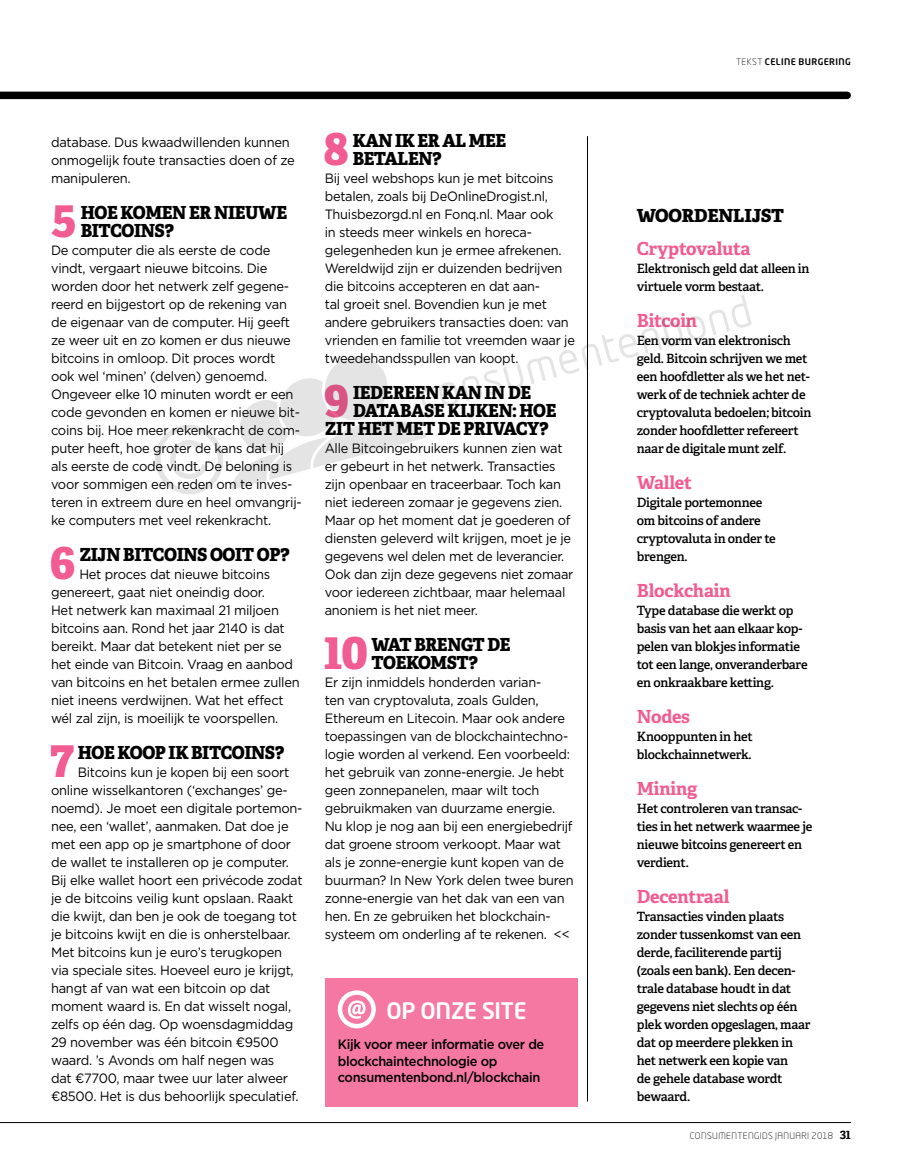
<style>
.page{position:relative;width:902px;height:1166px;background:#fff}
.page>*{position:absolute;margin:0;border:0;box-sizing:border-box;transform-origin:0 0}
.t1{font:800 46.5px "Adelle";color:#f15c91;scale:.95 1}
.t2{font:800 46.5px "Adelle";color:#f15c91;scale:.96 1}
.t3{font:500 22.5px "Neo Tech";letter-spacing:-.015em;color:#fff}
.t4{font:800 18px/18px "Adelle";letter-spacing:-.02em;color:#000;scale:.95 1}
.t5{font:800 18px/18px "Adelle";letter-spacing:-.02em;color:#000;scale:.96 1}
.t6{font:700 18px "Adelle";letter-spacing:-.01em;color:#f15c91}
.t7{font:800 18px "Adelle";letter-spacing:-.02em;color:#000}
.t8{font:13.5px/18px "Gotham";letter-spacing:-.02em;color:#000;scale:.96 1}
.t9{font:13.5px/18px "Gotham";letter-spacing:-.02em;color:#000;scale:.95 1}
.t10{font:500 13.5px/16.5px "Gotham";letter-spacing:-.025em;color:#000;scale:.95 1}
.t11{font:600 12.75px/18px "Adelle";letter-spacing:-.02em;color:#000}
.t12{font:300 9px "Neo Tech Std";letter-spacing:.045em;color:#000}
.t13{font:500 9px "Neo Tech";letter-spacing:.045em;color:#000}
.s1{font-family:"Neo Tech Std";font-weight:300}
.s2{font-family:"Adelle";font-weight:700;font-size:12px}
</style>
<div class="page">
<div style="left:0;top:92px;width:847px;height:7px;background:#000"></div>
<hr style="left:587px;top:136px;width:1px;height:965px;background:#000">
<hr style="left:0;top:1121px;width:850px;height:1px;background:#000">
<div style="left:325px;top:977px;width:252px;height:129px;background:#f478a1"></div>
<div style="left:338px;top:990px;width:38px;height:38px;border:4px solid #fff;border-radius:50%"></div>
<svg style="left:348px;top:1000px;width:17px;height:18px"></svg>
<svg style="left:232px;top:294px;width:519px;height:196px"></svg>
<p class="t8" style="left:51px;top:132px;width:255px">database. Dus kwaadwillenden kunnen onmogelijk foute transacties doen of ze manipuleren.</p>
<h1 class="t2" style="left:52px;top:190px;width:28px">5</h1>
<h3 class="t5" style="left:81px;top:203px;width:216px">HOE KOMEN ER NIEUWE<br>BITCOINS?</h3>
<p class="t8" style="left:51px;top:240px;width:262px">De computer die als eerste de code vindt, vergaart nieuwe bitcoins. Die worden door het netwerk zelf gegene&shy;reerd en bijgestort op de rekening van de eigenaar van de computer. Hij geeft ze weer uit en zo komen er dus nieuwe bitcoins in omloop. Dit proces wordt ook wel ‘minen’ (delven) genoemd.<br>Ongeveer elke 10 minuten wordt er een code gevonden en komen er nieuwe bit&shy;coins bij. Hoe meer rekenkracht de com&shy;puter heeft, hoe groter de kans dat hij als eerste de code vindt. De beloning is voor sommigen een reden om te inves&shy;teren in extreem dure en heel omvangrij&shy;ke computers met veel rekenkracht.</p>
<h1 class="t2" style="left:50px;top:532px;width:29px">6</h1>
<h3 class="t5" style="left:79px;top:545px;width:220px">ZIJN BITCOINS OOIT OP?</h3>
<p class="t8" style="left:51px;top:564px;width:260px;text-indent:28px">Het proces dat nieuwe bitcoins genereert, gaat niet oneindig door.<br>Het netwerk kan maximaal 21 miljoen bitcoins aan. Rond het jaar 2140 is dat bereikt. Maar dat betekent niet per se het einde van Bitcoin. Vraag en aanbod van bitcoins en het betalen ermee zullen niet ineens verdwijnen. Wat het effect wél zal zijn, is moeilijk te voorspellen.</p>
<h1 class="t2" style="left:50px;top:730px;width:27px">7</h1>
<h3 class="t5" style="left:78px;top:743px;width:217px">HOE KOOP IK BITCOINS?</h3>
<p class="t8" style="left:51px;top:762px;width:263px;text-indent:27px">Bitcoins kun je kopen bij een soort online wisselkantoren (‘exchanges’ ge&shy;noemd). Je moet een digitale portemon&shy;nee, een ‘wallet’, aanmaken. Dat doe je met een app op je smartphone of door de wallet te installeren op je computer.<br>Bij elke wallet hoort een privécode zodat je de bitcoins veilig kunt opslaan. Raakt die kwijt, dan ben je ook de toegang tot je bitcoins kwijt en die is onherstelbaar.<br>Met bitcoins kun je euro’s terugkopen via speciale sites. Hoeveel euro je krijgt, hangt af van wat een bitcoin op dat moment waard is. En dat wisselt nogal, zelfs op één dag. Op woensdagmiddag 29 november was één bitcoin €9500 waard. ’s Avonds om half negen was<br>dat €7700, maar twee uur later alweer €8500. Het is dus behoorlijk speculatief.</p>
<h1 class="t1" style="left:324px;top:118px;width:28px">8</h1>
<h3 class="t4" style="left:352px;top:131px;width:163px">KAN IK ER AL MEE<br>BETALEN?</h3>
<p class="t9" style="left:325px;top:168px;width:265px">Bij veel webshops kun je met bitcoins betalen, zoals bij DeOnlineDrogist.nl, Thuisbezorgd.nl en Fonq.nl. Maar ook<br>in steeds meer winkels en horeca&shy;gelegenheden kun je ermee afrekenen.<br>Wereldwijd zijn er duizenden bedrijven die bitcoins accepteren en dat aan-<br>tal groeit snel. Bovendien kun je met andere gebruikers transacties doen: van vrienden en familie tot vreemden waar je tweedehandsspullen van koopt.</p>
<h1 class="t1" style="left:323px;top:370px;width:29px">9</h1>
<h3 class="t4" style="left:353px;top:383px;width:189px">IEDEREEN KAN IN DE</h3>
<h3 class="t4" style="left:353px;top:401px;width:215px">DATABASE KIJKEN: HOE</h3>
<h3 class="t4" style="left:325px;top:419px;width:237px">ZIT HET MET DE PRIVACY?</h3>
<p class="t9" style="left:325px;top:438px;width:263px">Alle Bitcoingebruikers kunnen zien wat er gebeurt in het netwerk. Transacties zijn openbaar en traceerbaar. Toch kan niet iedereen zomaar je gegevens zien.<br>Maar op het moment dat je goederen of diensten geleverd wilt krijgen, moet je je gegevens wel delen met de leverancier.<br>Ook dan zijn deze gegevens niet zomaar voor iedereen zichtbaar, maar helemaal anoniem is het niet meer.</p>
<h1 class="t1" style="left:323px;top:622px;width:49px">10</h1>
<h3 class="t4" style="left:371px;top:635px;width:148px">WAT BRENGT DE<br>TOEKOMST?</h3>
<p class="t9" style="left:325px;top:672px;width:263px">Er zijn inmiddels honderden varian-<br>ten van cryptovaluta, zoals Gulden, Ethereum en Litecoin. Maar ook andere toepassingen van de blockchaintechno&shy;logie worden al verkend. Een voorbeeld: het gebruik van zonne-energie. Je hebt geen zonnepanelen, maar wilt toch gebruikmaken van duurzame energie.<br>Nu klop je nog aan bij een energiebedrijf dat groene stroom verkoopt. Maar wat als je zonne-energie kunt kopen van de buurman? In New York delen twee buren zonne-energie van het dak van een van hen. En ze gebruiken het blockchain&shy;systeem om onderling af te rekenen. &lt;&lt;</p>
<h2 class="t3" style="left:386px;top:995px;width:142px">OP ONZE SITE</h2>
<p class="t10" style="left:338px;top:1035px;width:219px">Kijk voor meer informatie over de blockchaintechnologie op consumentenbond.nl/blockchain</p>
<p class="t13" style="left:736px;top:56px;width:116px"><span class="s1">TEKST</span> CELINE BURGERING</p>
<h3 class="t7" style="left:636px;top:204px;width:149px">WOORDENLIJST</h3>
<h3 class="t6" style="left:636px;top:237px;width:115px">Cryptovaluta</h3>
<p class="t11" style="left:636px;top:259px;width:174px">Elektronisch geld dat alleen in virtuele vorm bestaat.</p>
<h3 class="t6" style="left:636px;top:309px;width:62px">Bitcoin</h3>
<p class="t11" style="left:636px;top:331px;width:176px">Een vorm van elektronisch geld. Bitcoin schrijven we met een hoofdletter als we het net&shy;werk of de techniek achter de cryptovaluta bedoelen; bitcoin zonder hoofdletter refereert naar de digitale munt zelf.</p>
<h3 class="t6" style="left:636px;top:471px;width:57px">Wallet</h3>
<p class="t11" style="left:636px;top:493px;width:140px">Digitale portemonnee om bitcoins of andere cryptovaluta in onder te brengen.</p>
<h3 class="t6" style="left:636px;top:579px;width:95px">Blockchain</h3>
<p class="t11" style="left:636px;top:601px;width:172px">Type database die werkt op basis van het aan elkaar kop&shy;pelen van blokjes informatie tot een lange, onveranderbare en onkraakbare ketting.</p>
<h3 class="t6" style="left:636px;top:705px;width:55px">Nodes</h3>
<p class="t11" style="left:636px;top:727px;width:118px">Knooppunten in het blockchainnetwerk.</p>
<h3 class="t6" style="left:636px;top:777px;width:62px">Mining</h3>
<p class="t11" style="left:636px;top:799px;width:177px">Het controleren van transac&shy;ties in het netwerk waarmee je nieuwe bitcoins genereert en verdient.</p>
<h3 class="t6" style="left:636px;top:885px;width:94px">Decentraal</h3>
<p class="t11" style="left:636px;top:907px;width:175px">Transacties vinden plaats zonder tussenkomst van een derde, faciliterende partij (zoals een bank). Een decen&shy;trale database houdt in dat gegevens niet slechts op één plek worden opgeslagen, maar dat op meerdere plekken in het netwerk een kopie van<br>de gehele database wordt bewaard.</p>
<p class="t12" style="left:689px;top:1130px;width:162px">CONSUMENTENGIDS JANUARI 2018 <span class="s2">31</span></p>
</div>
